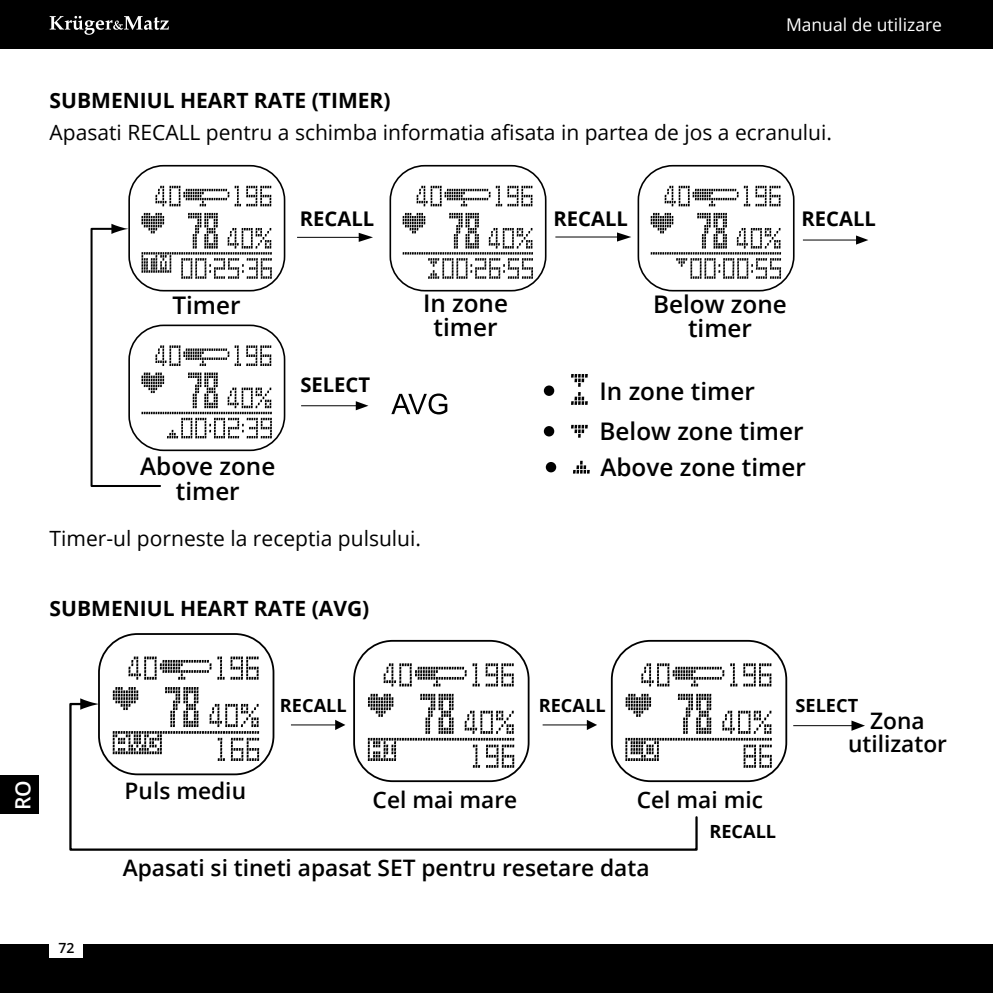
<style>
.page{position:relative;width:993px;height:993px;background:#fff}
.page>*{position:absolute;margin:0;border:0;box-sizing:border-box;transform-origin:0 0}
.t1{font:600 24.15px/24.2px "Open Sans";color:#000;text-align:center}
.t2{font:600 22.75px/22.8px "Open Sans";color:#000;text-align:center}
.t3{font:21px "Open Sans";color:#000}
.t4{font:700 21px "Open Sans";color:#000}
.t5{font:600 21px "Open Sans";color:#fff}
.t6{font:700 20.3px "Open Sans";color:#000}
.t7{font:700 18.2px "Open Sans";color:#000}
.t8{font:17.5px "Open Sans";color:#fff}
.t9{font:600 14px "Open Sans";color:#000}
</style>
<div class="page">
<div style="left:0;top:0;width:992px;height:49px;background:#000"></div>
<svg style="left:50px;top:16px;width:119px;height:19px"></svg>
<div style="left:0;top:944px;width:992px;height:48px;background:#000"></div>
<div style="left:50px;top:940px;width:33px;height:17px;background:#fff"></div>
<div style="left:0;top:775px;width:39px;height:39px;background:#000"></div>
<hr style="left:297px;top:237px;width:62px;height:1px;background:#000">
<svg style="left:358px;top:233px;width:15px;height:9px"></svg>
<hr style="left:555px;top:236px;width:62px;height:1px;background:#000">
<svg style="left:616px;top:232px;width:15px;height:9px"></svg>
<hr style="left:802px;top:239px;width:54px;height:1px;background:#000">
<svg style="left:855px;top:235px;width:13px;height:9px"></svg>
<hr style="left:301px;top:405px;width:55px;height:1px;background:#000">
<svg style="left:355px;top:401px;width:13px;height:9px"></svg>
<div style="left:637px;top:165px;width:157px;height:126px;border:2px solid #000;border-radius:34px"></div>
<svg style="left:664px;top:186px;width:116px;height:20px"></svg>
<svg style="left:650px;top:213px;width:130px;height:66px"></svg>
<div style="left:389px;top:165px;width:157px;height:126px;border:2px solid #000;border-radius:34px"></div>
<svg style="left:416px;top:186px;width:116px;height:20px"></svg>
<svg style="left:402px;top:213px;width:131px;height:66px"></svg>
<svg style="left:571px;top:392px;width:16px;height:12px"></svg>
<svg style="left:571px;top:374px;width:16px;height:12px"></svg>
<svg style="left:573px;top:460px;width:16px;height:13px"></svg>
<svg style="left:571px;top:425px;width:16px;height:12px"></svg>
<div style="left:128px;top:165px;width:157px;height:126px;border:2px solid #000;border-radius:34px"></div>
<svg style="left:155px;top:186px;width:116px;height:20px"></svg>
<svg style="left:391px;top:393px;width:56px;height:21px"></svg>
<svg style="left:90px;top:213px;width:182px;height:274px"></svg>
<div style="left:543px;top:426px;width:11px;height:10px;background:#000;border-radius:50%"></div>
<div style="left:543px;top:385px;width:11px;height:11px;background:#000;border-radius:50%"></div>
<div style="left:545px;top:462px;width:11px;height:10px;background:#000;border-radius:50%"></div>
<hr style="left:793px;top:724px;width:58px;height:2px;background:#000">
<svg style="left:851px;top:720px;width:13px;height:10px"></svg>
<div style="left:98px;top:633px;width:176px;height:142px;border:2px solid #000;border-radius:39px"></div>
<svg style="left:230px;top:656px;width:28px;height:23px"></svg>
<svg style="left:217px;top:656px;width:7px;height:23px"></svg>
<svg style="left:128px;top:656px;width:83px;height:23px"></svg>
<svg style="left:113px;top:687px;width:86px;height:14px"></svg>
<div style="left:353px;top:639px;width:176px;height:142px;border:2px solid #000;border-radius:39px"></div>
<svg style="left:485px;top:663px;width:28px;height:23px"></svg>
<svg style="left:472px;top:663px;width:7px;height:23px"></svg>
<svg style="left:383px;top:663px;width:83px;height:23px"></svg>
<svg style="left:368px;top:693px;width:86px;height:8px"></svg>
<div style="left:610px;top:639px;width:177px;height:142px;border:2px solid #000;border-radius:39px"></div>
<svg style="left:743px;top:663px;width:28px;height:23px"></svg>
<svg style="left:730px;top:663px;width:7px;height:23px"></svg>
<svg style="left:641px;top:663px;width:83px;height:23px"></svg>
<svg style="left:625px;top:693px;width:146px;height:74px"></svg>
<svg style="left:69px;top:701px;width:629px;height:150px"></svg>
<svg style="left:80px;top:698px;width:19px;height:11px"></svg>
<p class="t8" style="left:785px;top:13px;width:157px">Manual de utilizare</p>
<p class="t4" style="left:50px;top:86px;width:342px">SUBMENIUL HEART RATE (TIMER)</p>
<p class="t3" style="left:50px;top:118px;width:783px">Apasati RECALL pentru a schimba informatia afisata in partea de jos a ecranului.</p>
<p class="t6" style="left:300px;top:204px;width:76px">RECALL</p>
<p class="t6" style="left:553px;top:204px;width:76px">RECALL</p>
<p class="t6" style="left:801px;top:204px;width:76px">RECALL</p>
<p class="t1" style="left:172px;top:292px;width:70px">Timer</p>
<p class="t1" style="left:140px;top:454px;width:137px">Above zone timer</p>
<p class="t6" style="left:300px;top:370px;width:71px">SELECT</p>
<p class="t1" style="left:423px;top:290px;width:86px">In zone timer</p>
<p class="t1" style="left:653px;top:291px;width:135px">Below zone timer</p>
<p class="t1" style="left:599px;top:370px;width:205px;line-height:40.6px;text-align:left">In zone timer<br>Below zone timer</p>
<p class="t1" style="left:600px;top:454px;width:207px">Above zone timer</p>
<p class="t3" style="left:50px;top:523px;width:373px">Timer-ul porneste la receptia pulsului.</p>
<p class="t4" style="left:50px;top:593px;width:321px">SUBMENIUL HEART RATE (AVG)</p>
<p class="t5" style="left:9px;top:809px;width:31px;rotate:-90deg">RO</p>
<p class="t9" style="left:58px;top:937px;width:17px">72</p>
<p class="t2" style="left:125px;top:778px;width:123px">Puls mediu</p>
<p class="t7" style="left:280px;top:692px;width:68px">RECALL</p>
<p class="t7" style="left:538px;top:692px;width:68px">RECALL</p>
<p class="t2" style="left:372px;top:787px;width:146px">Cel mai mare</p>
<p class="t2" style="left:636px;top:787px;width:128px">Cel mai mic</p>
<p class="t7" style="left:709px;top:818px;width:68px">RECALL</p>
<p class="t2" style="left:123px;top:856px;width:528px">Apasati si tineti apasat SET pentru resetare data</p>
<p class="t7" style="left:795px;top:692px;width:64px">SELECT</p>
<p class="t2" style="left:847px;top:708px;width:100px">Zona utilizator</p>
</div>
